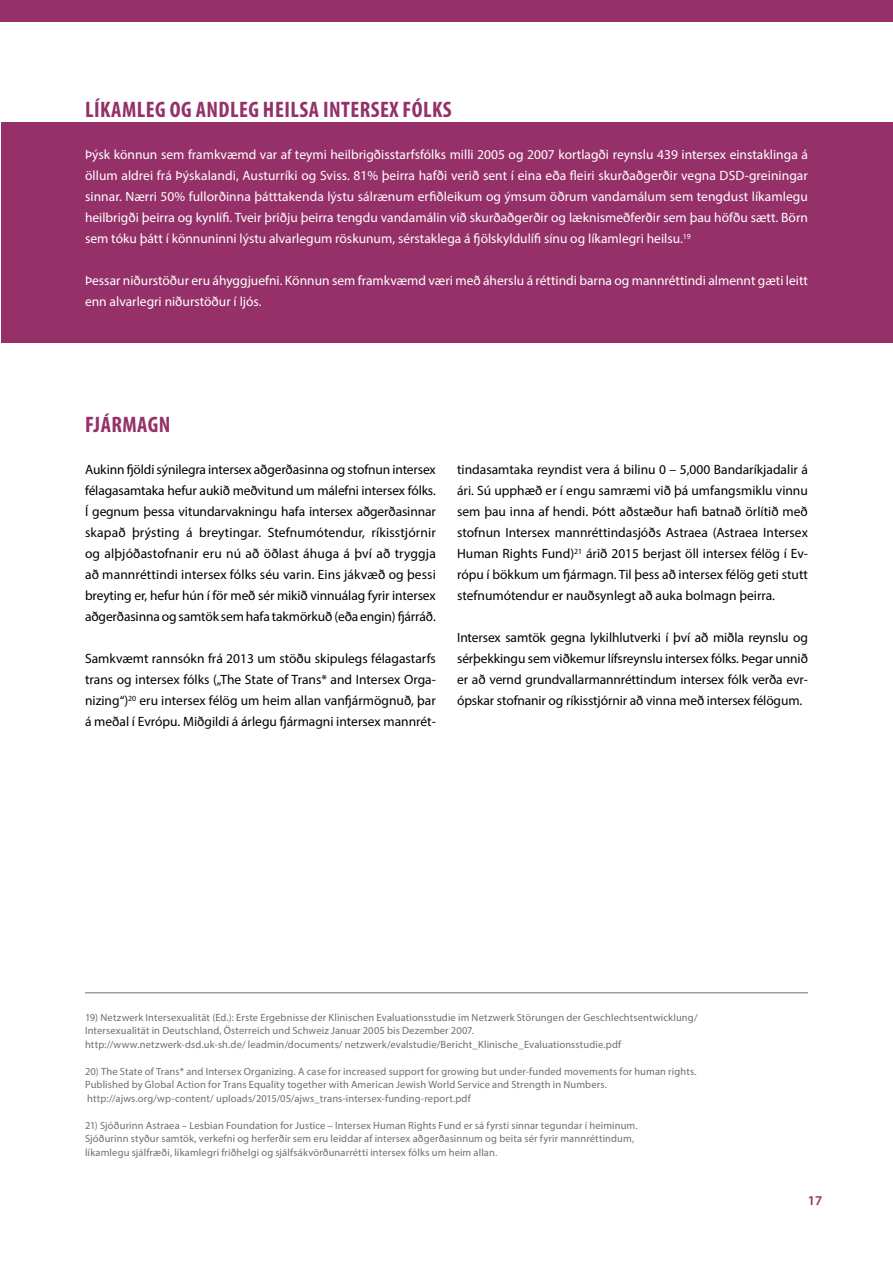
<style>
.page{position:relative;width:893px;height:1263px;background:#fff}
.page>*{position:absolute;margin:0;border:0;box-sizing:border-box;transform-origin:0 0}
.t1{font:700 condensed 22.5px "Myriad Pro";letter-spacing:.02em;color:#953168}
.t2{font:13.5px/21px "Myriad Pro";letter-spacing:-.005em;color:#000;text-align:justify}
.t3{font:13.5px/21px "Myriad Pro";color:#fff;text-align:justify}
.t4{font:600 13.5px "Myriad Pro";color:#953168}
.t5{font:10.5px/13.5px "Myriad Pro";letter-spacing:.015em;color:#706f6f}
</style>
<div class="page">
<div style="left:1px;top:122px;width:892px;height:220px;background:#953168"></div>
<div style="left:0;top:0;width:893px;height:21px;background:#953168"></div>
<hr style="left:85px;top:992px;width:723px;height:1px;background:#706f6f">
<h1 class="t1" style="left:85px;top:95px;width:368px">LÍKAMLEG OG ANDLEG HEILSA INTERSEX FÓLKS</h1>
<p class="t3" style="left:85px;top:144px;width:724px">Þýsk könnun sem framkvæmd var af teymi heilbrigðisstarfsfólks milli 2005 og 2007 kortlagði reynslu 439 intersex einstaklinga á öllum aldrei frá Þýskalandi, Austurríki og Sviss. 81% þeirra hafði verið sent í eina eða fleiri skurðaðgerðir vegna DSD-greiningar sinnar. Nærri 50% fullorðinna þátttakenda lýstu sálrænum erfiðleikum og ýmsum öðrum vandamálum sem tengdust líkamlegu heilbrigði þeirra og kynlífi. Tveir þriðju þeirra tengdu vandamálin við skurðaðgerðir og læknismeðferðir sem þau höfðu sætt. Börn sem tóku þátt í könnuninni lýstu alvarlegum röskunum, sérstaklega á fjölskyldulífi sínu og líkamlegri heilsu.<sup>19</sup></p>
<p class="t3" style="left:85px;top:270px;width:724px">Þessar niðurstöður eru áhyggjuefni. Könnun sem framkvæmd væri með áherslu á réttindi barna og mannréttindi almennt gæti leitt enn alvarlegri niðurstöður í ljós.</p>
<h1 class="t1" style="left:85px;top:410px;width:87px">FJÁRMAGN</h1>
<p class="t2" style="left:85px;top:459px;width:352px">Aukinn fjöldi sýnilegra intersex aðgerðasinna og stofnun intersex félagasamtaka hefur aukið meðvitund um málefni intersex fólks.<br>Í gegnum þessa vitundarvakningu hafa intersex aðgerðasinnar skapað þrýsting á breytingar. Stefnumótendur, ríkisstjórnir og alþjóðastofnanir eru nú að öðlast áhuga á því að tryggja að mannréttindi intersex fólks séu varin. Eins jákvæð og þessi breyting er, hefur hún í för með sér mikið vinnuálag fyrir intersex aðgerðasinna og samtök sem hafa takmörkuð (eða engin) fjárráð.</p>
<p class="t2" style="left:85px;top:648px;width:352px">Samkvæmt rannsókn frá 2013 um stöðu skipulegs félagastarfs trans og intersex fólks („The State of Trans* and Intersex Orga&shy;nizing“)<sup>20</sup> eru intersex félög um heim allan vanfjármögnuð, þar á meðal í Evrópu. Miðgildi á árlegu fjármagni intersex mannrét-</p>
<p class="t2" style="left:457px;top:459px;width:352px">tindasamtaka reyndist vera á bilinu 0 – 5,000 Bandaríkjadalir á ári. Sú upphæð er í engu samræmi við þá umfangsmiklu vinnu sem þau inna af hendi. Þótt aðstæður hafi batnað örlítið með stofnun Intersex mannréttindasjóðs Astraea (Astraea Intersex Human Rights Fund)<sup>21</sup> árið 2015 berjast öll intersex félög í Ev&shy;rópu í bökkum um fjármagn. Til þess að intersex félög geti stutt stefnumótendur er nauðsynlegt að auka bolmagn þeirra.</p>
<p class="t2" style="left:457px;top:627px;width:352px">Intersex samtök gegna lykilhlutverki í því að miðla reynslu og sérþekkingu sem viðkemur lífsreynslu intersex fólks. Þegar unnið er að vernd grundvallarmannréttindum intersex fólk verða evr&shy;ópskar stofnanir og ríkisstjórnir að vinna með intersex félögum.</p>
<p class="t5" style="left:85px;top:1010px;width:614px">19) Netzwerk Intersexualität (Ed.): Erste Ergebnisse der Klinischen Evaluationsstudie im Netzwerk Störungen der Geschlechtsentwicklung/<br>Intersexualität in Deutschland, Österreich und Schweiz Januar 2005 bis Dezember 2007.<br>http://www.netzwerk-dsd.uk-sh.de/ leadmin/documents/ netzwerk/evalstudie/Bericht_Klinische_Evaluationsstudie.pdf</p>
<p class="t5" style="left:85px;top:1064px;width:613px">20) The State of Trans* and Intersex Organizing. A case for increased support for growing but under-funded movements for human rights.<br>Published by Global Action for Trans Equality together with American Jewish World Service and Strength in Numbers. http://ajws.org/wp-content/ uploads/2015/05/ajws_trans-intersex-funding-report.pdf</p>
<p class="t5" style="left:85px;top:1118px;width:554px">21) Sjóðurinn Astraea – Lesbian Foundation for Justice – Intersex Human Rights Fund er sá fyrsti sinnar tegundar í heiminum.<br>Sjóðurinn styður samtök, verkefni og herferðir sem eru leiddar af intersex aðgerðasinnum og beita sér fyrir mannréttindum, líkamlegu sjálfræði, líkamlegri friðhelgi og sjálfsákvörðunarrétti intersex fólks um heim allan.</p>
<p class="t4" style="left:808px;top:1192px;width:16px">17</p>
</div>
